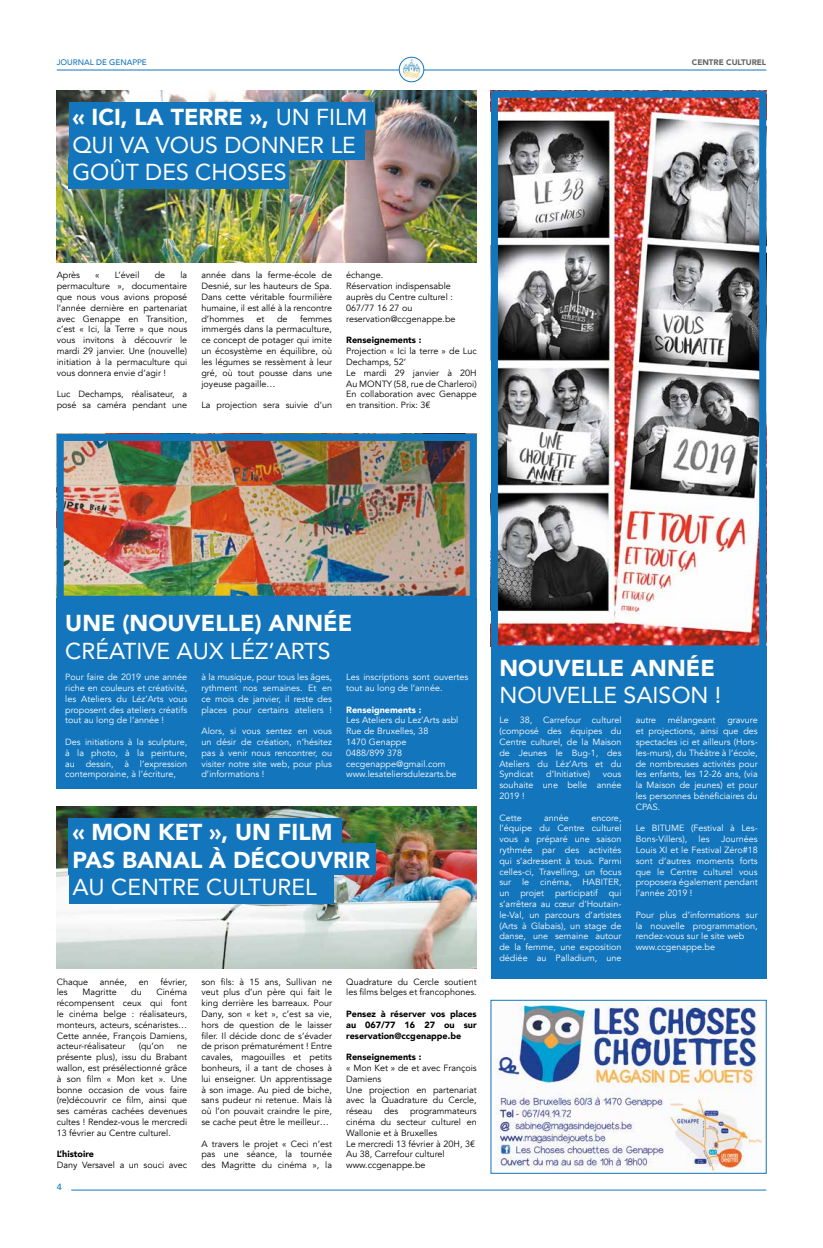
<style>
.page{position:relative;width:823px;height:1248px;background:#fff}
.page>*{position:absolute;margin:0;border:0;box-sizing:border-box;transform-origin:0 0}
.t1{font:23px/27.6px "Avenir";color:#fff}
.t2{font:900 23px/27.6px "Avenir";color:#fff}
.t3{font:9px/10.8px "Avenir";color:#000;text-align:justify}
.t4{font:9px/10.8px "Avenir";color:#fff;text-align:justify}
.t5{font:900 9px/10.8px "Avenir";color:#000;text-align:justify}
.t6{font:900 9px "Avenir";color:#fff}
.t7{font:500 9px "Avenir";color:#1376bc}
.t8{font:500 8px "Avenir";color:#1376bc}
.t9{font:900 8px "Avenir";color:#656564}
.s1{font-weight:900}
</style>
<div class="page">
<hr style="left:71px;top:1189px;width:694px;height:1px;background:#1376bc">
<hr style="left:57px;top:69px;width:708px;height:1px;background:#1376bc">
<img style="left:399px;top:57px;width:24px;height:25px;border-radius:12px">
<div style="left:398px;top:57px;width:26px;height:25px;border:1px solid #1376bc;border-radius:50%"></div>
<img style="left:493px;top:1001px;width:270px;height:170px">
<div style="left:490px;top:999px;width:276px;height:174px;border:1px solid #1376bc"></div>
<img style="left:57px;top:91px;width:419px;height:171px">
<div style="left:69px;top:103px;width:305px;height:27px;background:#1376bc"></div>
<div style="left:69px;top:128px;width:295px;height:31px;background:#1376bc"></div>
<div style="left:69px;top:157px;width:220px;height:31px;background:#1376bc"></div>
<img style="left:57px;top:806px;width:419px;height:162px">
<div style="left:69px;top:818px;width:273px;height:27px;background:#1376bc"></div>
<div style="left:69px;top:843px;width:307px;height:31px;background:#1376bc"></div>
<div style="left:69px;top:872px;width:264px;height:32px;background:#1376bc"></div>
<div style="left:57px;top:566px;width:419px;height:222px;background:#1376bc"></div>
<div style="left:490px;top:643px;width:275px;height:335px;background:#1376bc"></div>
<img style="left:65px;top:442px;width:403px;height:152px">
<div style="left:57px;top:434px;width:419px;height:168px;border:7px solid #1376bc"></div>
<img style="left:498px;top:99px;width:259px;height:545px">
<div style="left:490px;top:91px;width:275px;height:561px;border:7px solid #1376bc"></div>
<div style="left:57px;top:598px;width:419px;height:9px;background:#1376bc"></div>
<div style="left:490px;top:646px;width:275px;height:8px;background:#1376bc"></div>
<p class="t8" style="left:57px;top:55px;width:91px">JOURNAL DE GENAPPE</p>
<h1 class="t1" style="left:72px;top:103px;width:296px"><span class="s1">« ICI, LA TERRE »,</span> UN FILM<br>QUI VA VOUS DONNER LE<br>GOÛT DES CHOSES</h1>
<p class="t3" style="left:57px;top:270px;width:25px">Après</p>
<p class="t3" style="left:95px;top:270px;width:6px">«</p>
<p class="t3" style="left:115px;top:270px;width:26px">L’éveil</p>
<p class="t3" style="left:155px;top:270px;width:12px">de</p>
<p class="t3" style="left:57px;top:270px;width:132px;text-indent:124px">la permaculture », documentaire que nous vous avions proposé l’année dernière en partenariat avec Genappe en Transition, c’est « Ici, la Terre » que nous vous invitons à découvrir le mardi 29 janvier. Une (nouvelle) initiation à la permaculture qui vous donnera envie d’agir !</p>
<p class="t3" style="left:57px;top:389px;width:132px">Luc Dechamps, réalisateur, a posé sa caméra pendant une</p>
<p class="t3" style="left:201px;top:270px;width:132px">année dans la ferme-école de Desnié, sur les hauteurs de Spa.<br>Dans cette véritable fourmilière humaine, il est allé à la rencontre d’hommes</p>
<p class="t3" style="left:201px;top:313px;width:132px;text-indent:99px">femmes immergés dans la permaculture, ce concept de potager qui imite un écosystème en équilibre, où les légumes se ressèment à leur gré, où tout pousse dans une joyeuse pagaille…</p>
<p class="t3" style="left:201px;top:400px;width:132px">La projection sera suivie d’un</p>
<p class="t3" style="left:256px;top:313px;width:9px">et</p>
<p class="t3" style="left:277px;top:313px;width:12px">de</p>
<p class="t3" style="left:346px;top:270px;width:111px;text-align:left">échange.<br>Réservation indispensable auprès du Centre culturel :<br>067/77 16 27 ou reservation@ccgenappe.be</p>
<p class="t5" style="left:346px;top:334px;width:77px">Renseignements :</p>
<p class="t3" style="left:346px;top:346px;width:132px;text-align:left">Projection « Ici la terre » de Luc<br>Dechamps, 52’<br>Le mardi 29 janvier à 20H<br>Au MONTY (58, rue de Charleroi)<br>En collaboration avec Genappe en transition. Prix: 3€</p>
<p class="t9" style="left:691px;top:55px;width:76px">CENTRE CULTUREL</p>
<h1 class="t2" style="left:65px;top:609px;width:288px">UNE (NOUVELLE) ANNÉE</h1>
<h1 class="t1" style="left:65px;top:636px;width:267px">CRÉATIVE AUX LÉZ’ARTS</h1>
<h1 class="t2" style="left:499px;top:653px;width:217px">NOUVELLE ANNÉE</h1>
<h1 class="t1" style="left:499px;top:681px;width:223px">NOUVELLE SAISON !</h1>
<p class="t4" style="left:65px;top:671px;width:123px">Pour faire de 2019 une année riche en couleurs et créativité, les Ateliers du Léz’Arts vous proposent des ateliers créatifs tout au long de l’année !</p>
<p class="t4" style="left:65px;top:736px;width:123px">Des initiations à la sculpture, à la photo, à la peinture, au dessin, à l’expression contemporaine, à l’écriture,</p>
<p class="t4" style="left:201px;top:671px;width:132px">à la musique, pour tous les âges, rythment nos semaines. Et en ce mois de janvier, il reste des places pour certains ateliers !</p>
<p class="t4" style="left:201px;top:725px;width:132px">Alors, si vous sentez en vous un désir de création, n’hésitez pas à venir nous rencontrer, ou visiter notre site web, pour plus d’informations !</p>
<p class="t4" style="left:346px;top:671px;width:123px">Les inscriptions sont ouvertes tout au long de l’année.</p>
<p class="t6" style="left:346px;top:701px;width:77px">Renseignements :</p>
<p class="t4" style="left:346px;top:715px;width:113px;text-align:left">Les Ateliers du Lez’Arts asbl<br>Rue de Bruxelles, 38<br>1470 Genappe<br>0488/899 378 cecgenappe@gmail.com www.lesateliersdulezarts.be</p>
<p class="t4" style="left:499px;top:715px;width:123px">Le 38, Carrefour culturel (composé des équipes du Centre culturel, de la Maison de Jeunes le Bug-1, des Ateliers du Léz’Arts et du Syndicat</p>
<p class="t4" style="left:635px;top:715px;width:22px">autre</p>
<p class="t4" style="left:667px;top:715px;width:49px">mélangeant</p>
<p class="t4" style="left:635px;top:715px;width:123px;text-indent:92px">gravure et projections, ainsi que des spectacles ici et ailleurs (Hors&shy;les-murs), du Théâtre à l’école, de nombreuses activités pour les enfants, les 12-26 ans, (via la Maison de jeunes) et pour les personnes bénéficiaires du CPAS.</p>
<p class="t4" style="left:635px;top:823px;width:123px">Le BITUME (Festival à Les-<br>Bons-Villers),</p>
<p class="t4" style="left:546px;top:769px;width:46px">d’Initiative)</p>
<p class="t4" style="left:499px;top:769px;width:123px;text-indent:103px">vous souhaite une belle année 2019 !</p>
<p class="t4" style="left:499px;top:812px;width:24px">Cette</p>
<p class="t4" style="left:544px;top:812px;width:26px">année</p>
<p class="t4" style="left:499px;top:812px;width:123px;text-indent:92px">encore, l’équipe du Centre culturel vous a préparé une saison rythmée par des activités qui s’adressent à tous. Parmi celles-ci, Travelling, un focus sur le cinéma, HABITER, un projet participatif qui s’arrêtera au cœur d’Houtain&shy;le-Val, un parcours d’artistes (Arts à Glabais), un stage de danse, une semaine autour de la femme, une exposition dédiée au Palladium, une</p>
<h1 class="t2" style="left:72px;top:817px;width:299px">« MON KET », UN FILM<br>PAS BANAL À DÉCOUVRIR</h1>
<h1 class="t1" style="left:72px;top:872px;width:246px">AU CENTRE CULTUREL</h1>
<p class="t4" style="left:698px;top:833px;width:12px">les</p>
<p class="t4" style="left:635px;top:833px;width:123px;text-indent:85px">Journées Louis XI et le Festival Zéro#18 sont d’autres moments forts que le Centre culturel vous proposera également pendant l’année 2019 !</p>
<p class="t4" style="left:635px;top:909px;width:123px;text-align:left">Pour plus d’informations sur la nouvelle programmation, rendez-vous sur le site web www.ccgenappe.be</p>
<p class="t3" style="left:57px;top:976px;width:33px">Chaque</p>
<p class="t3" style="left:100px;top:976px;width:29px">année,</p>
<p class="t3" style="left:139px;top:976px;width:12px">en</p>
<p class="t3" style="left:160px;top:976px;width:28px">février,</p>
<p class="t3" style="left:57px;top:986px;width:12px">les</p>
<p class="t3" style="left:82px;top:986px;width:36px">Magritte</p>
<p class="t3" style="left:131px;top:986px;width:12px">du</p>
<p class="t3" style="left:57px;top:986px;width:132px;text-indent:100px">Cinéma récompensent ceux qui font le cinéma belge : réalisateurs, monteurs, acteurs, scénaristes… Cette année, François Damiens, acteur-réalisateur</p>
<p class="t3" style="left:139px;top:1040px;width:27px">(qu’on</p>
<p class="t3" style="left:57px;top:1040px;width:132px;text-indent:120px">ne présente plus), issu du Brabant wallon, est présélectionné grâce à son film « Mon ket ». Une bonne occasion de vous faire (re)découvrir ce film, ainsi que ses caméras cachées devenues cultes ! Rendez-vous le mercredi 13 février au Centre culturel.</p>
<p class="t5" style="left:57px;top:1148px;width:39px">L’histoire</p>
<p class="t3" style="left:57px;top:1159px;width:132px">Dany Versavel a un souci avec</p>
<p class="t7" style="left:57px;top:1179px;width:7px">4</p>
<p class="t3" style="left:201px;top:976px;width:132px">son fils: à 15 ans, Sullivan ne veut plus d’un père qui fait le king derrière les barreaux. Pour Dany, son « ket », c’est sa vie, hors de question de le laisser filer. Il décide donc de s’évader de prison prématurément ! Entre cavales, magouilles et petits bonheurs, il a tant de choses à lui enseigner. Un apprentissage à son image. Au pied de biche, sans pudeur ni retenue. Mais là où l’on pouvait craindre le pire, se cache peut être le meilleur…</p>
<p class="t3" style="left:201px;top:1138px;width:132px">A travers le projet « Ceci n’est pas une séance, la tournée des Magritte du cinéma », la</p>
<p class="t3" style="left:346px;top:976px;width:132px">Quadrature du Cercle soutient les films belges et francophones.</p>
<p class="t5" style="left:346px;top:1008px;width:132px">Pensez à réserver vos places au 067/77 16 27 ou sur reservation@ccgenappe.be</p>
<p class="t5" style="left:346px;top:1051px;width:77px">Renseignements :</p>
<p class="t3" style="left:346px;top:1062px;width:132px;text-align:left">« Mon Ket » de et avec François<br>Damiens<br>Une projection en partenariat avec la Quadrature du Cercle, réseau</p>
<p class="t3" style="left:384px;top:1105px;width:16px">des</p>
<p class="t3" style="left:346px;top:1105px;width:132px;text-align:left;text-indent:64px">programmateurs cinéma du secteur culturel en<br>Wallonie et à Bruxelles<br>Le mercredi 13 février à 20H, 3€<br>Au 38, Carrefour culturel www.ccgenappe.be</p>
</div>
